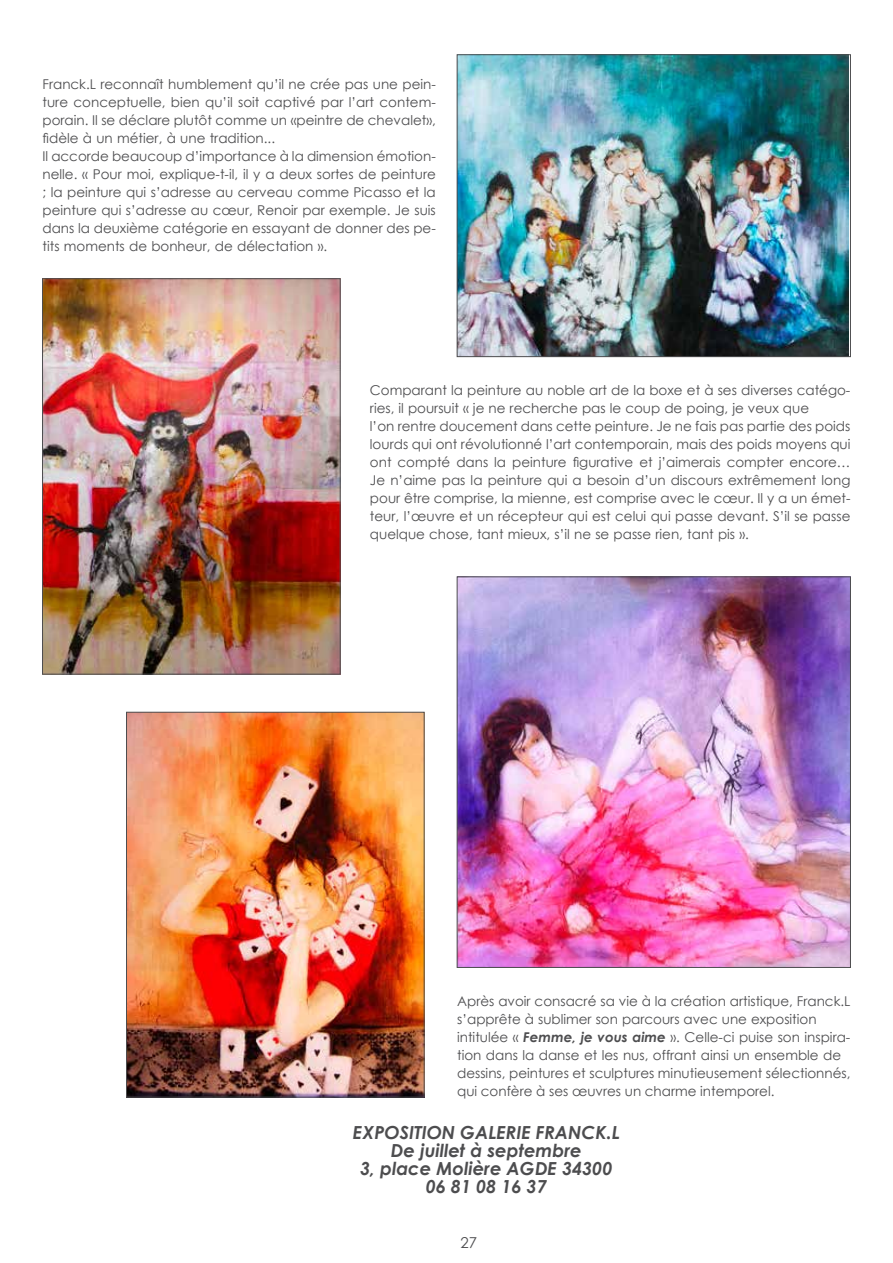
<style>
.page{position:relative;width:893px;height:1263px;background:#fff}
.page>*{position:absolute;margin:0;border:0;box-sizing:border-box;transform-origin:0 0}
.t1{font:italic 700 18px "Century Gothic";color:#4d4d4f}
.t2{font:15px "Century Gothic";color:#4d4d4f}
.t3{font:13.5px/18px "Century Gothic";color:#4d4d4f}
.s1{font-weight:700;font-style:italic}
</style>
<div class="page">
<img style="left:459px;top:57px;width:389px;height:298px">
<div style="left:457px;top:55px;width:394px;height:302px;border:1px solid #4d4d4f"></div>
<img style="left:44px;top:280px;width:294px;height:392px">
<div style="left:42px;top:278px;width:298px;height:396px;border:1px solid #4d4d4f"></div>
<img style="left:128px;top:714px;width:294px;height:381px">
<div style="left:126px;top:712px;width:298px;height:385px;border:1px solid #4d4d4f"></div>
<img style="left:459px;top:579px;width:390px;height:387px">
<div style="left:457px;top:577px;width:394px;height:391px;border:1px solid #4d4d4f"></div>
<p class="t3" style="left:43px;top:75px;width:395px">Franck.L reconnaît humblement qu’il ne crée pas une pein&shy;ture conceptuelle, bien qu’il soit captivé par l’art contem&shy;porain. Il se déclare plutôt comme un «peintre de chevalet», fidèle à un métier, à une tradition...<br>Il accorde beaucoup d’importance à la dimension émotion&shy;nelle. « Pour moi, explique-t-il, il y a deux sortes de peinture ; la peinture qui s’adresse au cerveau comme Picasso et la peinture qui s’adresse au cœur, Renoir par exemple. Je suis dans la deuxième catégorie en essayant de donner des pe&shy;tits moments de bonheur, de délectation ».</p>
<p class="t3" style="left:370px;top:381px;width:482px">Comparant la peinture au noble art de la boxe et à ses diverses catégo&shy;ries, il poursuit « je ne recherche pas le coup de poing, je veux que<br>l’on rentre doucement dans cette peinture. Je ne fais pas partie des poids lourds qui ont révolutionné l’art contemporain, mais des poids moyens qui ont compté dans la peinture figurative et j’aimerais compter encore… Je n’aime pas la peinture qui a besoin d’un discours extrêmement long pour être comprise, la mienne, est comprise avec le cœur. Il y a un émet&shy;teur, l’œuvre et un récepteur qui est celui qui passe devant. S’il se passe quelque chose, tant mieux, s’il ne se passe rien, tant pis ».</p>
<p class="t3" style="left:457px;top:992px;width:395px">Après avoir consacré sa vie à la création artistique, Franck.L s’apprête à sublimer son parcours avec une exposition intitulée « <span class="s1">Femme, je vous aime</span> ». Celle-ci puise son inspira&shy;tion dans la danse et les nus, offrant ainsi un ensemble de dessins, peintures et sculptures minutieusement sélectionnés, qui confère à ses œuvres un charme intemporel.</p>
<h1 class="t1" style="left:353px;top:1119px;width:43px">EXPOSITION</h1>
<h1 class="t1" style="left:460px;top:1119px;width:161px">GALERIE FRANCK.L</h1>
<h1 class="t1" style="left:391px;top:1137px;width:192px">De juillet à septembre</h1>
<h1 class="t1" style="left:360px;top:1155px;width:254px">3, place Molière AGDE 34300</h1>
<h1 class="t1" style="left:426px;top:1173px;width:122px">06 81 08 16 37</h1>
<p class="t2" style="left:460px;top:1232px;width:18px">27</p>
</div>
